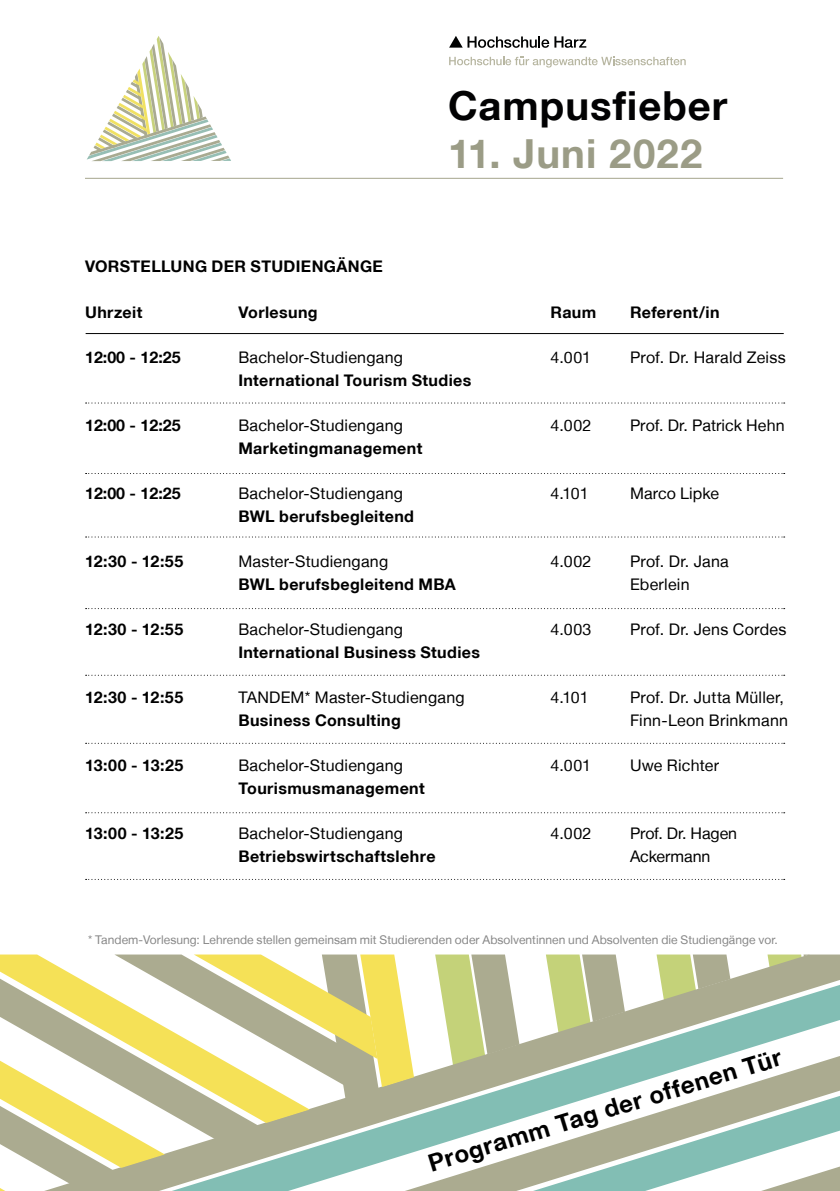
<style>
.page{position:relative;width:840px;height:1191px;background:#fff}
.page>*{position:absolute;margin:0;border:0;box-sizing:border-box;transform-origin:0 0}
.t1{font:700 40px "Helvetica Neue LT";letter-spacing:.025em;color:#020203}
.t2{font:700 40px "Helvetica Neue LT";letter-spacing:.03em;color:#9b9c86}
.t3{font:700 24px "Helvetica Neue LT";color:#000}
.t4{font:16px/22.6px "Helvetica Neue LT";letter-spacing:.015em;color:#000}
.t5{font:700 16px "Helvetica Neue LT";letter-spacing:.025em;color:#000}
.t6{font:16px/22.6px "Helvetica Neue LT";letter-spacing:-.005em;color:#000}
.t7{font:12px "Helvetica Neue LT";letter-spacing:.005em;color:#878787}
</style>
<div class="page">
<svg style="left:519px;top:967px;width:320px;height:89px"></svg>
<svg style="left:414px;top:1056px;width:425px;height:135px"></svg>
<svg style="left:532px;top:1095px;width:307px;height:96px"></svg>
<svg style="left:435px;top:954px;width:84px;height:141px"></svg>
<svg style="left:545px;top:954px;width:79px;height:105px;background:#bdc299"></svg>
<svg style="left:656px;top:954px;width:74px;height:74px;background:#b8bd96"></svg>
<svg style="left:767px;top:954px;width:72px;height:41px;background:#b2b699"></svg>
<svg style="left:0;top:954px;width:414px;height:237px"></svg>
<svg style="left:87px;top:36px;width:144px;height:125px"></svg>
<svg style="left:449px;top:36px;width:137px;height:12px"></svg>
<svg style="left:449px;top:56px;width:236px;height:12px"></svg>
<hr style="left:85px;top:178px;width:697px;height:1px;background:#a6a68e">
<hr style="left:86px;top:333px;width:697px;height:1px;background:#000">
<svg style="left:86px;top:402px;width:698px;height:1px"></svg>
<svg style="left:86px;top:473px;width:698px;height:1px"></svg>
<svg style="left:86px;top:536px;width:698px;height:1px"></svg>
<svg style="left:86px;top:608px;width:698px;height:1px"></svg>
<svg style="left:86px;top:675px;width:698px;height:1px"></svg>
<svg style="left:86px;top:743px;width:698px;height:1px"></svg>
<svg style="left:86px;top:812px;width:698px;height:1px"></svg>
<svg style="left:86px;top:879px;width:698px;height:1px"></svg>
<h1 class="t1" style="left:448px;top:81px;width:280px">Campusfieber</h1>
<h1 class="t2" style="left:448px;top:129px;width:255px">11. Juni 2022</h1>
<p class="t5" style="left:85px;top:257px;width:299px">VORSTELLUNG DER STUDIENGÄNGE</p>
<p class="t5" style="left:85px;top:302px;width:59px">Uhrzeit</p>
<p class="t5" style="left:85px;top:347px;width:97px">12:00 - 12:25</p>
<p class="t5" style="left:238px;top:302px;width:81px">Vorlesung</p>
<p class="t4" style="left:238px;top:346px;width:166px">Bachelor-Studiengang</p>
<p class="t5" style="left:238px;top:370px;width:234px">International Tourism Studies</p>
<p class="t4" style="left:238px;top:414px;width:166px">Bachelor-Studiengang</p>
<p class="t5" style="left:238px;top:438px;width:185px">Marketingmanagement</p>
<p class="t4" style="left:238px;top:482px;width:166px">Bachelor-Studiengang</p>
<p class="t5" style="left:238px;top:506px;width:177px">BWL berufsbegleitend</p>
<p class="t4" style="left:238px;top:550px;width:151px">Master-Studiengang</p>
<p class="t5" style="left:238px;top:574px;width:219px">BWL berufsbegleitend MBA</p>
<p class="t4" style="left:238px;top:618px;width:166px">Bachelor-Studiengang</p>
<p class="t5" style="left:238px;top:642px;width:243px">International Business Studies</p>
<p class="t4" style="left:238px;top:686px;width:228px">TANDEM* Master-Studiengang</p>
<p class="t5" style="left:238px;top:710px;width:164px">Business Consulting</p>
<p class="t4" style="left:238px;top:754px;width:166px">Bachelor-Studiengang</p>
<p class="t5" style="left:238px;top:778px;width:188px">Tourismusmanagement</p>
<p class="t4" style="left:238px;top:822px;width:166px">Bachelor-Studiengang</p>
<p class="t5" style="left:238px;top:846px;width:198px">Betriebswirtschaftslehre</p>
<p class="t5" style="left:85px;top:415px;width:97px">12:00 - 12:25</p>
<p class="t5" style="left:85px;top:483px;width:97px">12:00 - 12:25</p>
<p class="t5" style="left:85px;top:551px;width:100px">12:30 - 12:55</p>
<p class="t5" style="left:85px;top:619px;width:100px">12:30 - 12:55</p>
<p class="t5" style="left:85px;top:687px;width:100px">12:30 - 12:55</p>
<p class="t5" style="left:85px;top:755px;width:100px">13:00 - 13:25</p>
<p class="t5" style="left:85px;top:823px;width:100px">13:00 - 13:25</p>
<p class="t5" style="left:550px;top:302px;width:47px">Raum</p>
<p class="t4" style="left:550px;top:346px;width:42px">4.001</p>
<p class="t5" style="left:629px;top:302px;width:91px">Referent/in</p>
<p class="t4" style="left:629px;top:346px;width:157px">Prof. Dr. Harald Zeiss</p>
<p class="t4" style="left:550px;top:414px;width:42px">4.002</p>
<p class="t4" style="left:629px;top:414px;width:156px">Prof. Dr. Patrick Hehn</p>
<p class="t4" style="left:550px;top:482px;width:40px">4.101</p>
<p class="t4" style="left:629px;top:482px;width:90px">Marco Lipke</p>
<p class="t4" style="left:550px;top:550px;width:42px">4.002</p>
<p class="t4" style="left:550px;top:618px;width:42px">4.003</p>
<p class="t4" style="left:629px;top:550px;width:100px">Prof. Dr. Jana<br>Eberlein</p>
<p class="t4" style="left:629px;top:618px;width:158px">Prof. Dr. Jens Cordes</p>
<p class="t4" style="left:550px;top:686px;width:40px">4.101</p>
<p class="t4" style="left:550px;top:754px;width:42px">4.001</p>
<p class="t4" style="left:629px;top:686px;width:159px">Prof. Dr. Jutta Müller,<br>Finn-Leon Brinkmann</p>
<p class="t4" style="left:629px;top:754px;width:91px">Uwe Richter</p>
<p class="t4" style="left:550px;top:822px;width:42px">4.002</p>
<p class="t6" style="left:629px;top:822px;width:109px">Prof. Dr. Hagen<br>Ackermann</p>
<p class="t7" style="left:88px;top:932px;width:691px">* Tandem-Vorlesung: Lehrende stellen gemeinsam mit Studierenden oder Absolventinnen und Absolventen die Studiengänge vor.</p>
<h2 class="t3" style="left:424px;top:1149px;width:369px;rotate:-17deg">Programm Tag der offenen Tür</h2>
</div>
